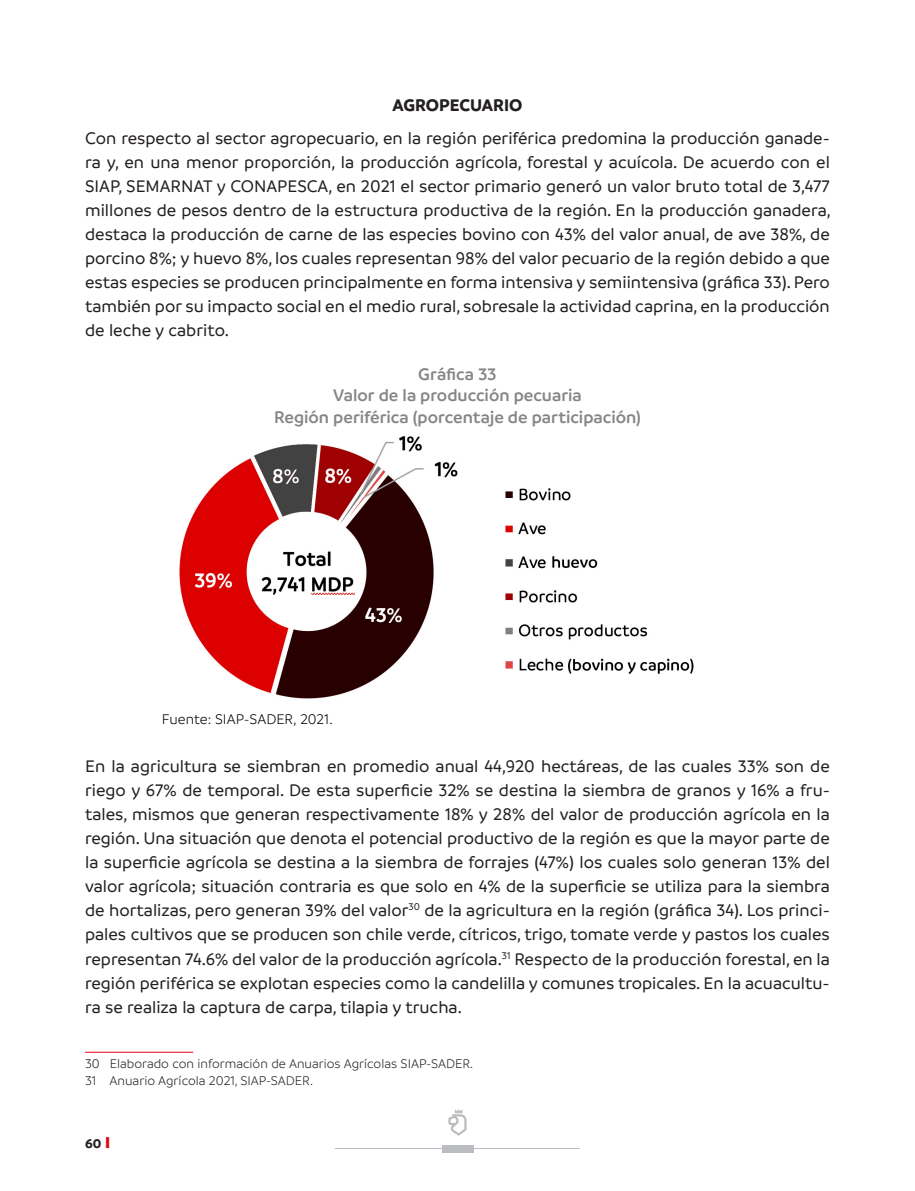
<style>
.page{position:relative;width:915px;height:1191px;background:#fff}
.page>*{position:absolute;margin:0;border:0;box-sizing:border-box;transform-origin:0 0}
.t1{font:500 18px/24px "Branding SF";color:#231f20;text-align:justify}
.t2{font:600 18px/21.6px "Branding SF";color:#868686;text-align:center}
.t3{font:700 18px "Branding SF";color:#231f20}
.t4{font:300 15px "Branding SF";color:#000}
.t5{font:300 13.5px/16.2px "Branding SF";color:#231f20}
.t6{font:700 13.5px "Branding SF";color:#231f20}
.s1{font-weight:900;font-size:16.5px;color:#e30613}
</style>
<div class="page">
<div style="left:441px;top:1145px;width:32px;height:7px;background:#bcbdc0"></div>
<hr style="left:473px;top:1148px;width:107px;height:1px;background:#bcbdc0">
<hr style="left:335px;top:1148px;width:106px;height:1px;background:#bcbdc0">
<svg style="left:448px;top:1109px;width:18px;height:26px"></svg>
<img style="left:179px;top:436px;width:515px;height:263px">
<hr style="left:85px;top:1051px;width:108px;height:1px;background:#e30613">
<p class="t3" style="left:392px;top:94px;width:131px">AGROPECUARIO</p>
<p class="t1" style="left:85px;top:126px;width:747px">Con respecto al sector agropecuario, en la región periférica predomina la producción ganade&shy;ra y, en una menor proporción, la producción agrícola, forestal y acuícola. De acuerdo con el SIAP, SEMARNAT y CONAPESCA, en 2021 el sector primario generó un valor bruto total de 3,477 millones de pesos dentro de la estructura productiva de la región. En la producción ganadera, destaca la producción de carne de las especies bovino con 43% del valor anual, de ave 38%, de porcino 8%; y huevo 8%, los cuales representan 98% del valor pecuario de la región debido a que estas especies se producen principalmente en forma intensiva y semiintensiva (gráfica 33). Pero también por su impacto social en el medio rural, sobresale la actividad caprina, en la producción de leche y cabrito.</p>
<p class="t2" style="left:274px;top:363px;width:368px">Gráfica 33<br>Valor de la producción pecuaria<br>Región periférica (porcentaje de participación)</p>
<p class="t4" style="left:162px;top:712px;width:172px">Fuente: SIAP-SADER, 2021.</p>
<p class="t1" style="left:85px;top:754px;width:746px">En la agricultura se siembran en promedio anual 44,920 hectáreas, de las cuales 33% son de riego y 67% de temporal. De esta superficie 32% se destina la siembra de granos y 16% a fru&shy;tales, mismos que generan respectivamente 18% y 28% del valor de producción agrícola en la región. Una situación que denota el potencial productivo de la región es que la mayor parte de la superficie agrícola se destina a la siembra de forrajes (47%) los cuales solo generan 13% del valor agrícola; situación contraria es que solo en 4% de la superficie se utiliza para la siembra de hortalizas, pero generan 39% del valor<sup>30</sup> de la agricultura en la región (gráfica 34). Los princi&shy;pales cultivos que se producen son chile verde, cítricos, trigo, tomate verde y pastos los cuales representan 74.6% del valor de la producción agrícola.<sup>31</sup> Respecto de la producción forestal, en la región periférica se explotan especies como la candelilla y comunes tropicales. En la acuacultu&shy;ra se realiza la captura de carpa, tilapia y trucha.</p>
<p class="t5" style="left:85px;top:1056px;width:389px">30 Elaborado con información de Anuarios Agrícolas SIAP-SADER.<br>31 Anuario Agrícola 2021, SIAP-SADER.</p>
<p class="t6" style="left:85px;top:1135px;width:26px">60 <span class="s1">l</span></p>
</div>
